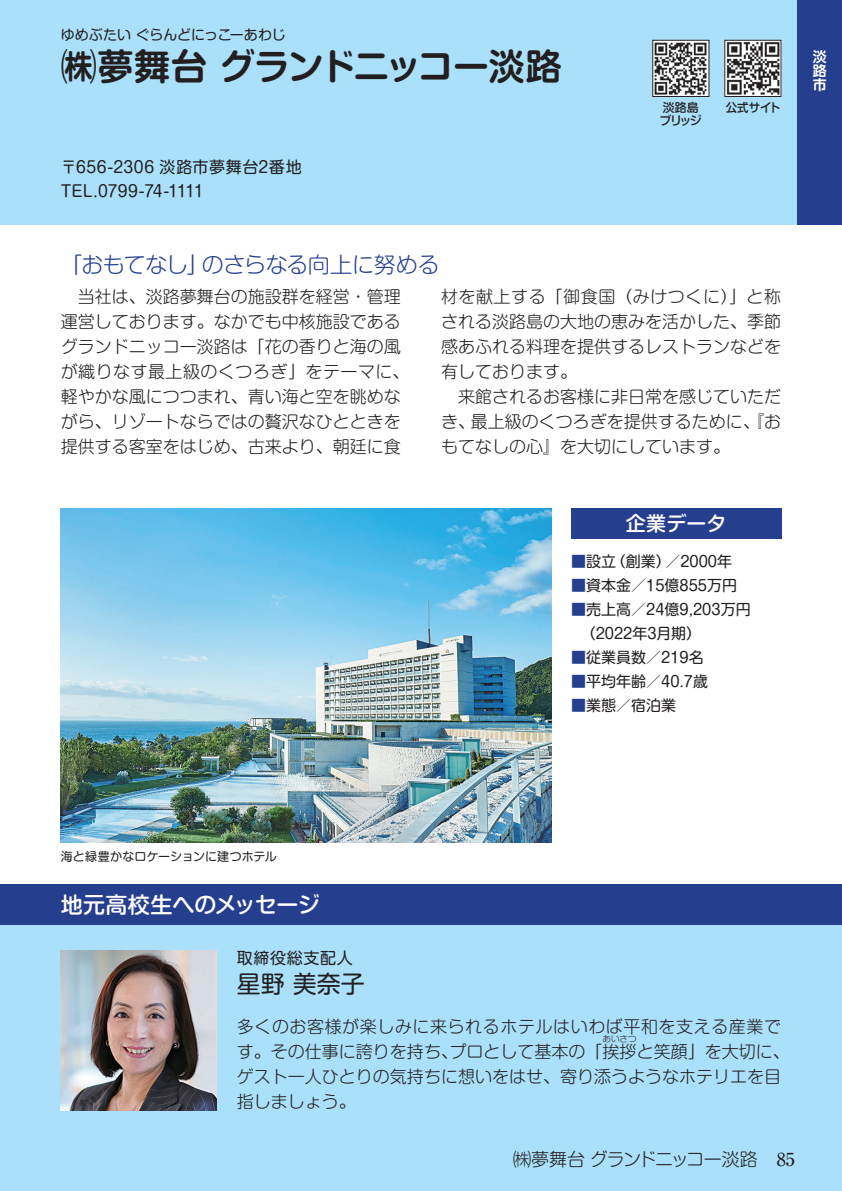
<style>
.page{position:relative;width:842px;height:1191px;background:#fff}
.page>*{position:absolute;margin:0;border:0;box-sizing:border-box;transform-origin:0 0}
.t1{font:700 36px "Shin M Go Pro De";letter-spacing:-.03em;color:#231f20}
.t2{font:24px "Shin M Go Pro";color:#231f20}
.t3{font:300 22px "Shin M Go Pro";letter-spacing:-.02em;color:#253f8e}
.t4{font:500 22px "Shin M Go Pro";letter-spacing:-.005em;color:#fff}
.t5{font:500 20px "Shin M Go Pro";letter-spacing:.005em;color:#fff}
.t6{font:300 18px "Shin M Go Pro";letter-spacing:-.055em;color:#231f20}
.t7{font:500 18px "Ryumin Pro";color:#231f20}
.t8{font:300 17px/25px "Shin M Go Pro";color:#231f20}
.t9{font:300 17px/25px "Shin M Go Pro";letter-spacing:.035em;color:#231f20}
.t10{font:16px/24px "Shin M Go Pro";letter-spacing:.035em;color:#231f20}
.t11{font:15px/24px "Shin M Go Pro";color:#231f20}
.t12{font:14px "Shin M Go Pro";letter-spacing:-.005em;color:#231f20}
.t13{font:700 14px/14px "Shin M Go Pro De";color:#fff;text-align:justify}
.t14{font:12px "Shin M Go Pro";letter-spacing:.01em;color:#231f20}
.t15{font:500 12px/13px "Shin M Go Pro";letter-spacing:-.01em;color:#231f20}
.t16{font:500 12px "Shin M Go Pro";letter-spacing:-.01em;color:#231f20;scale:.95 1}
.t17{font:300 8.4px "Shin M Go Pro";color:#231f20}
.s1{color:#253f8e}
</style>
<div class="page">
<div style="left:0;top:884px;width:841px;height:307px;background:#aae0f9"></div>
<div style="left:0;top:884px;width:841px;height:40px;background:#253f8e"></div>
<div style="left:0;top:0;width:841px;height:224px;background:#aae0f9"></div>
<div style="left:797px;top:0;width:44px;height:224px;background:#253f8e"></div>
<img style="left:61px;top:508px;width:490px;height:334px">
<div style="left:571px;top:508px;width:210px;height:30px;background:#253f8e"></div>
<img style="left:61px;top:950px;width:156px;height:160px">
<img style="left:726px;top:42px;width:53px;height:53px">
<div style="left:724px;top:40px;width:57px;height:57px;border:1px solid #231f20"></div>
<img style="left:654px;top:42px;width:53px;height:53px">
<div style="left:652px;top:40px;width:57px;height:57px;border:1px solid #231f20"></div>
<p class="t12" style="left:61px;top:24px;width:226px">ゆめぶたい ぐらんどにっこーあわじ</p>
<h1 class="t1" style="left:61px;top:37px;width:502px">㈱夢舞台 グランドニッコー淡路</h1>
<p class="t10" style="left:61px;top:153px;width:242px">〒656-2306 淡路市夢舞台2番地<br>TEL.0799-74-1111</p>
<p class="t3" style="left:61px;top:247px;width:380px">「おもてなし」のさらなる向上に努める</p>
<p class="t15" style="left:659px;top:99px;width:44px">淡路島ブリッジ</p>
<p class="t16" style="left:725px;top:97px;width:59px">公式サイト</p>
<p class="t8" style="left:61px;top:282px;width:350px">　当社は、淡路夢舞台の施設群を経営・管理運営しております。なかでも中核施設であるグランドニッコー淡路は「花の香りと海の風が織りなす最上級のくつろぎ」をテーマに、軽やかな風につつまれ、青い海と空を眺めながら、リゾートならではの贅沢なひとときを提供する客室をはじめ、古来より、朝廷に食</p>
<p class="t8" style="left:441px;top:282px;width:341px">材を献上する「御食国（みけつくに）」と称される淡路島の大地の恵みを活かした、季節感あふれる料理を提供するレストランなどを有しております。<br>　来館されるお客様に非日常を感じていただき、最上級のくつろぎを提供するために、『おもてなしの心』を大切にしています。</p>
<p class="t5" style="left:625px;top:507px;width:102px">企業データ</p>
<p class="t11" style="left:571px;top:548px;width:162px"><span class="s1">■</span>設立（創業）／2000年</p>
<p class="t11" style="left:571px;top:572px;width:167px"><span class="s1">■</span>資本金／15億855万円</p>
<p class="t11" style="left:571px;top:596px;width:181px"><span class="s1">■</span>売上高／24億9,203万円　（2022年3月期）</p>
<p class="t11" style="left:571px;top:644px;width:134px"><span class="s1">■</span>従業員数／219名</p>
<p class="t11" style="left:571px;top:668px;width:138px"><span class="s1">■</span>平均年齢／40.7歳</p>
<p class="t11" style="left:571px;top:692px;width:106px"><span class="s1">■</span>業態／宿泊業</p>
<p class="t13" style="left:812px;top:48px;width:15px">淡路市</p>
<p class="t14" style="left:61px;top:847px;width:218px">海と緑豊かなロケーションに建つホテル</p>
<p class="t4" style="left:61px;top:886px;width:260px">地元高校生へのメッセージ</p>
<p class="t10" style="left:237px;top:944px;width:117px">取締役総支配人</p>
<h2 class="t2" style="left:237px;top:964px;width:129px">星野 美奈子</h2>
<p class="t9" style="left:237px;top:1012px;width:554px">多くのお客様が楽しみに来られるホテルはいわば平和を支える産業です。その仕事に誇りを持ち、プロとして基本の「挨拶と笑顔」を大切に、</p>
<p class="t17" style="left:602px;top:1032px;width:35px">あいさつ</p>
<p class="t8" style="left:237px;top:1062px;width:545px">ゲスト一人ひとりの気持ちに想いをはせ、寄り添うようなホテリエを目指しましょう。</p>
<p class="t6" style="left:513px;top:1145px;width:246px">㈱夢舞台 グランドニッコー淡路</p>
<p class="t7" style="left:776px;top:1145px;width:19px">85</p>
</div>
